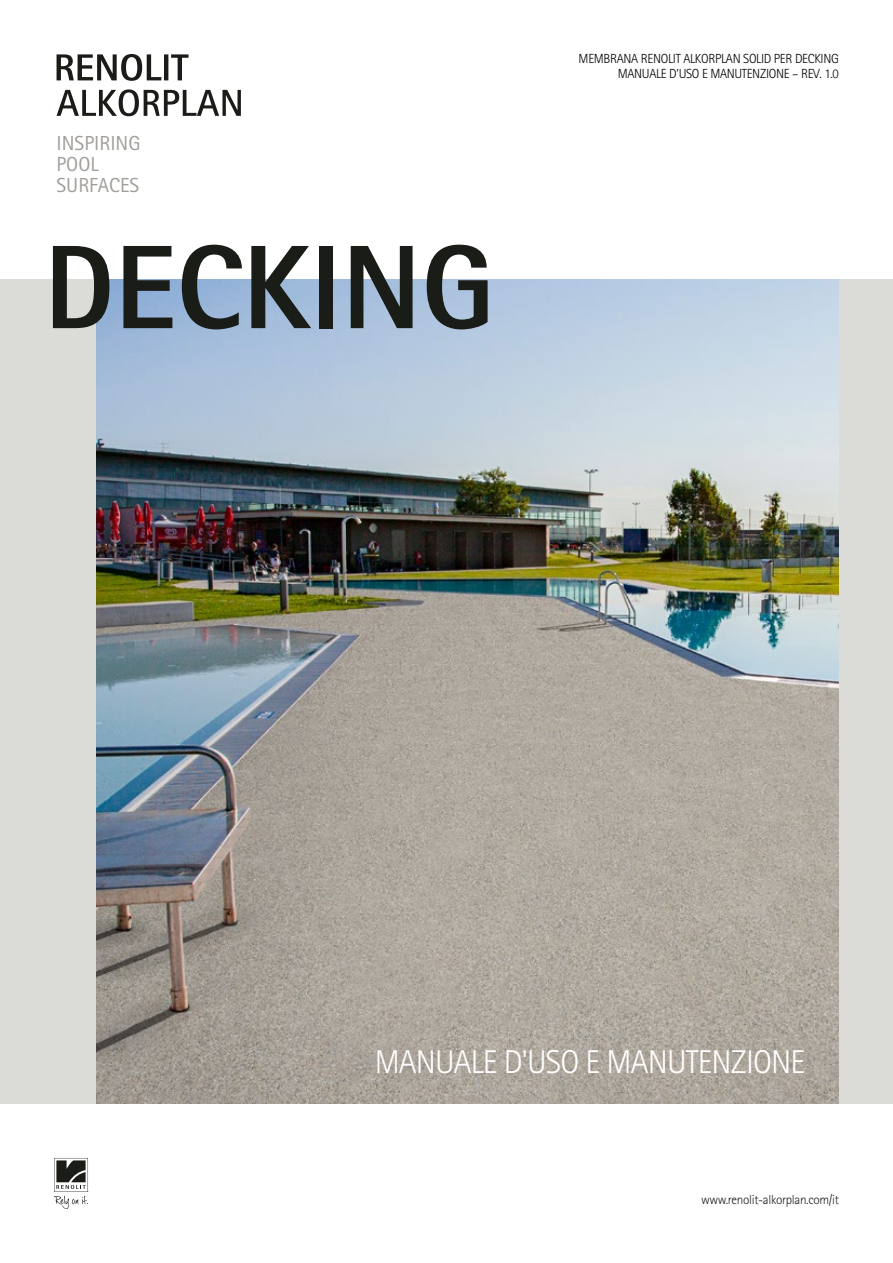
<style>
.page{position:relative;width:893px;height:1263px;background:#fff}
.page>*{position:absolute;margin:0;border:0;box-sizing:border-box;transform-origin:0 0}
.t1{font:800 119.1px "Rotis Sans Serif Pro";color:#1a1c17}
.t2{font:300 33px "Rotis Sans Serif Pro";letter-spacing:-.025em;color:#fff}
.t3{font:20.25px/21px "Rotis Sans Serif Pro";color:#a19e9a}
.t4{font:300 13.2px/15.1px "Rotis Sans Serif Pro";letter-spacing:-.025em;color:#000;text-align:right}
.t5{font:300 13.2px "Rotis Sans Serif Pro";letter-spacing:-.025em;color:#1a1c17}
</style>
<div class="page">
<div style="left:0;top:280px;width:893px;height:824px;background:#dbdcd7"></div>
<svg style="left:57px;top:54px;width:132px;height:27px"></svg>
<svg style="left:57px;top:89px;width:184px;height:27px"></svg>
<svg style="left:54px;top:1158px;width:34px;height:51px"></svg>
<img style="left:96px;top:280px;width:743px;height:824px">
<h3 class="t3" style="left:57px;top:133px;width:85px">INSPIRING<br>POOL<br>SURFACES</h3>
<h1 class="t1" style="left:44px;top:212px;width:452px">DECKING</h1>
<p class="t4" style="left:579px;top:51px;width:262px">MEMBRANA RENOLIT ALKORPLAN SOLID PER DECKING<br>MANUALE D’USO E MANUTENZIONE – REV. 1.0</p>
<h2 class="t2" style="left:375px;top:1042px;width:432px">MANUALE D'USO E MANUTENZIONE</h2>
<p class="t5" style="left:701px;top:1192px;width:139px">www.renolit-alkorplan.com/it</p>
</div>
